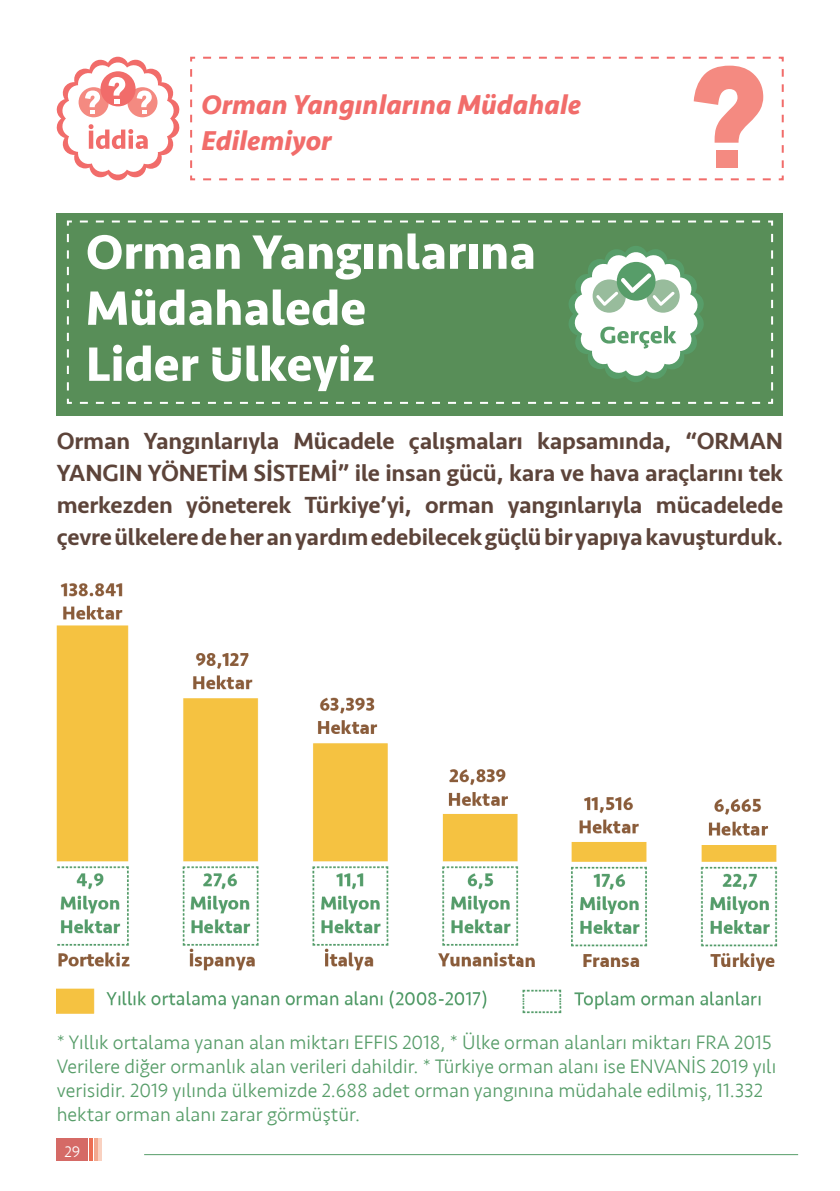
<style>
.page{position:relative;width:840px;height:1191px;background:#fff}
.page>*{position:absolute;margin:0;border:0;box-sizing:border-box;transform-origin:0 0}
.t1{font:700 50px/56px "Seravek";color:#fff}
.t2{font:italic 700 28px/36px "Seravek";color:#f16c6a}
.t3{font:500 24px/32px "Seravek";letter-spacing:-.01em;color:#5d443a;text-align:justify}
.t4{font:300 20px/24px "Seravek";color:#579d69}
.t5{font:300 16px "Seravek";color:#fff}
</style>
<div class="page">
<div style="left:57px;top:1138px;width:31px;height:23px;background:#d56a66"></div>
<hr style="left:90px;top:1138px;width:3px;height:23px;background:#ec6e52">
<hr style="left:94px;top:1138px;width:3px;height:23px;background:#f3a88e">
<hr style="left:99px;top:1138px;width:3px;height:23px;background:#f9d1c0">
<div style="left:57px;top:213px;width:725px;height:202px;background:#588e58"></div>
<svg style="left:66px;top:220px;width:707px;height:184px"></svg>
<svg style="left:190px;top:56px;width:594px;height:125px"></svg>
<svg style="left:693px;top:66px;width:69px;height:77px"></svg>
<div style="left:715px;top:150px;width:22px;height:18px;background:#f48a81"></div>
<svg style="left:56px;top:57px;width:124px;height:123px"></svg>
<svg style="left:567px;top:246px;width:137px;height:136px"></svg>
<hr style="left:144px;top:1154px;width:653px;height:1px;background:#579d69">
<img style="left:57px;top:583px;width:721px;height:431px">
<img style="left:432px;top:610px;width:247px;height:26px">
<img style="left:429px;top:637px;width:345px;height:26px">
<img style="left:431px;top:674px;width:244px;height:26px">
<h2 class="t2" style="left:201px;top:86px;width:381px">Orman Yangınlarına Müdahale<br>Edilemiyor</h2>
<h1 class="t1" style="left:86px;top:223px;width:451px">Orman Yangınlarına<br>Müdahalede<br>Lider Ülkeyiz</h1>
<p class="t3" style="left:57px;top:425px;width:727px">Orman Yangınlarıyla Mücadele çalışmaları kapsamında, “ORMAN YANGIN YÖNETİM SİSTEMİ” ile insan gücü, kara ve hava araçlarını tek merkezden yöneterek Türkiye’yi, orman yangınlarıyla mücadelede çevre ülkelere de her an yardım edebilecek güçlü bir yapıya kavuşturduk.</p>
<p class="t4" style="left:57px;top:1030px;width:720px">* Yıllık ortalama yanan alan miktarı EFFIS 2018, * Ülke orman alanları miktarı FRA 2015<br>Verilere diğer ormanlık alan verileri dahildir. * Türkiye orman alanı ise ENVANİS 2019 yılı verisidir. 2019 yılında ülkemizde 2.688 adet orman yangınına müdahale edilmiş, 11.332 hektar orman alanı zarar görmüştür.</p>
<p class="t5" style="left:64px;top:1142px;width:17px">29</p>
</div>
